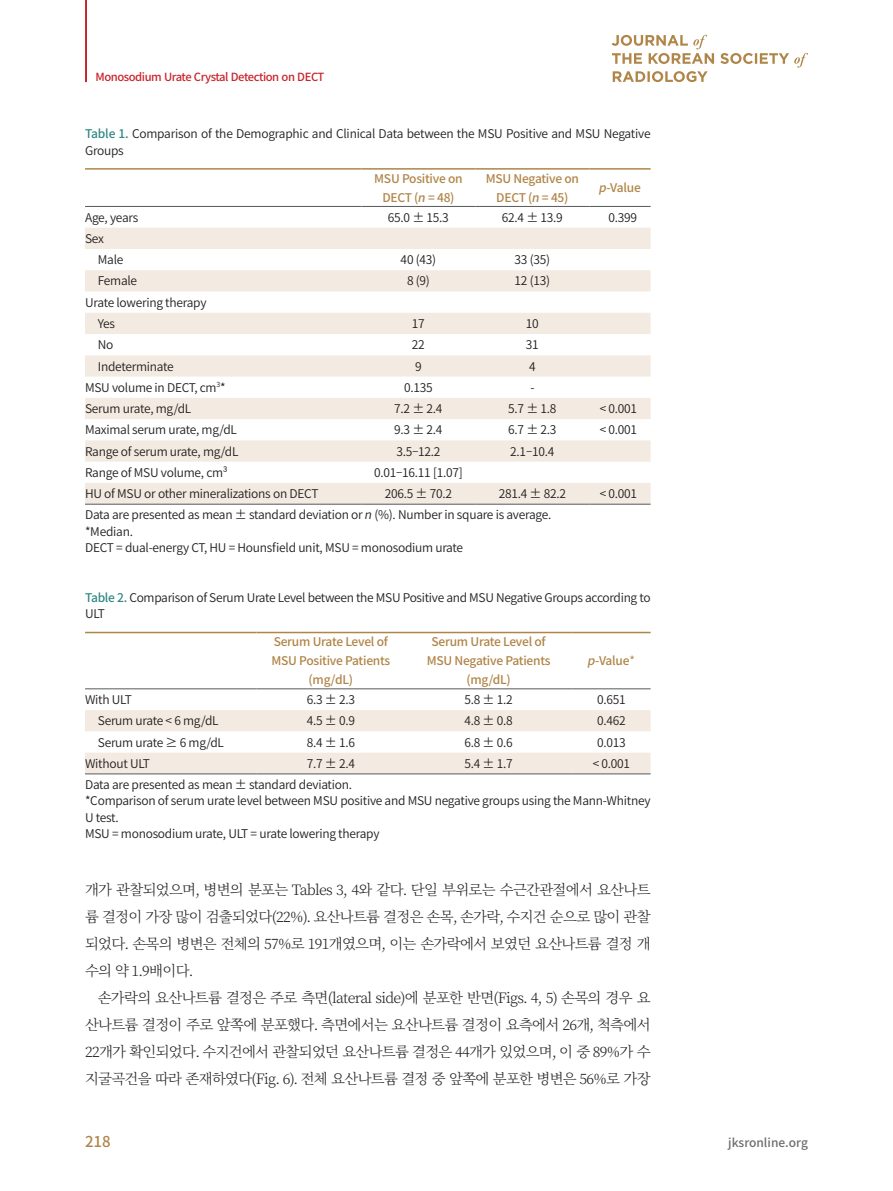
<style>
.page{position:relative;width:893px;height:1191px;background:#fff}
.page>*{position:absolute;margin:0;border:0;box-sizing:border-box;transform-origin:0 0}
.t1{font:500 15px "Noto Sans CJ Kkr";color:#b08548}
.본문{font:300 14.4px/27px "Noto Serif CJ Kkr";letter-spacing:-.05em;color:#231f20;text-align:justify}
.표본문{font:600 12px "Noto Sans CJ Kkr";letter-spacing:-.02em;color:#231f20}
.표설명{font:600 12px/16.5px "Noto Sans CJ Kkr";letter-spacing:-.02em;color:#231f20}
.표제목{font:600 12px/16.5px "Noto Sans CJ Kkr";letter-spacing:-.025em;color:#231f20}
.표본문-2{font:500 12px/18.8px "Noto Sans CJ Kkr";letter-spacing:-.02em;color:#b08548;text-align:center}
.t2{font:500 12px "Noto Sans CJ Kkr";color:#6c6d70}
.t3{font:500 11.25px "Noto Sans CJ Kkr";letter-spacing:-.04em;color:#c8242b}
.s1{font-weight:500;color:#328886}
.s2{font-style:italic}
.s3{font-weight:600}
</style>
<div class="page">
<hr style="left:85px;top:0;width:2px;height:82px;background:#c8242b">
<svg style="left:612px;top:35px;width:196px;height:47px"></svg>
<svg style="left:85px;top:228px;width:566px;height:276px;fill:#f3ebe1"></svg>
<hr style="left:85px;top:504px;width:276px;height:1px;background:#57585a">
<hr style="left:361px;top:504px;width:114px;height:1px;background:#57585a">
<hr style="left:475px;top:504px;width:114px;height:1px;background:#57585a">
<hr style="left:589px;top:504px;width:62px;height:1px;background:#57585a">
<hr style="left:85px;top:168px;width:276px;height:2px;background:#b08548">
<hr style="left:361px;top:168px;width:114px;height:2px;background:#b08548">
<hr style="left:475px;top:168px;width:114px;height:2px;background:#b08548">
<hr style="left:589px;top:168px;width:62px;height:2px;background:#b08548">
<hr style="left:85px;top:206px;width:276px;height:1px;background:#57585a">
<hr style="left:361px;top:206px;width:114px;height:1px;background:#57585a">
<hr style="left:475px;top:206px;width:114px;height:1px;background:#57585a">
<hr style="left:589px;top:206px;width:62px;height:1px;background:#57585a">
<svg style="left:85px;top:710px;width:566px;height:63px"></svg>
<hr style="left:85px;top:632px;width:172px;height:1px;background:#b08548">
<hr style="left:257px;top:632px;width:148px;height:1px;background:#b08548">
<hr style="left:405px;top:632px;width:167px;height:1px;background:#b08548">
<hr style="left:572px;top:632px;width:79px;height:1px;background:#b08548">
<hr style="left:85px;top:773px;width:172px;height:1px;background:#57585a">
<hr style="left:257px;top:773px;width:148px;height:1px;background:#57585a">
<hr style="left:405px;top:773px;width:167px;height:1px;background:#57585a">
<hr style="left:572px;top:773px;width:79px;height:1px;background:#57585a">
<hr style="left:85px;top:688px;width:172px;height:1px;background:#57585a">
<hr style="left:257px;top:688px;width:148px;height:1px;background:#57585a">
<hr style="left:405px;top:688px;width:167px;height:1px;background:#57585a">
<hr style="left:572px;top:688px;width:79px;height:1px;background:#57585a">
<p class="t3" style="left:96px;top:70px;width:230px">Monosodium Urate Crystal Detection on DECT</p>
<p class="표제목" style="left:85px;top:126px;width:567px"><span class="s1">Table 1.</span> Comparison of the Demographic and Clinical Data between the MSU Positive and MSU Negative<br>Groups</p>
<p class="표본문-2" style="left:374px;top:169px;width:90px">MSU Positive on<br>DECT (<span class="s2">n</span>= 48)</p>
<p class="표본문-2" style="left:486px;top:169px;width:95px">MSU Negative on<br>DECT (<span class="s2">n</span>= 45)</p>
<p class="표본문-2" style="left:598px;top:179px;width:44px"><span class="s2">p</span>-Value</p>
<p class="표본문" style="left:85px;top:210px;width:55px">Age, years</p>
<p class="표본문" style="left:388px;top:210px;width:62px">65.0 ± 15.3</p>
<p class="표본문" style="left:502px;top:210px;width:62px">62.4 ± 13.9</p>
<p class="표본문" style="left:608px;top:210px;width:30px">0.399</p>
<p class="표본문" style="left:85px;top:232px;width:20px">Sex</p>
<p class="표본문" style="left:98px;top:253px;width:27px">Male</p>
<p class="표본문" style="left:401px;top:253px;width:37px">40 (43)</p>
<p class="표본문" style="left:515px;top:253px;width:37px">33 (35)</p>
<p class="표본문" style="left:98px;top:274px;width:41px">Female</p>
<p class="표본문" style="left:407px;top:274px;width:24px">8 (9)</p>
<p class="표본문" style="left:515px;top:274px;width:37px">12 (13)</p>
<p class="표본문" style="left:85px;top:295px;width:123px">Urate lowering therapy</p>
<p class="표본문" style="left:98px;top:317px;width:19px">Yes</p>
<p class="표본문" style="left:412px;top:317px;width:14px">17</p>
<p class="표본문" style="left:526px;top:317px;width:14px">10</p>
<p class="표본문" style="left:98px;top:338px;width:17px">No</p>
<p class="표본문" style="left:412px;top:338px;width:14px">22</p>
<p class="표본문" style="left:526px;top:338px;width:14px">31</p>
<p class="표본문" style="left:98px;top:359px;width:77px">Indeterminate</p>
<p class="표본문" style="left:415px;top:359px;width:8px">9</p>
<p class="표본문" style="left:529px;top:359px;width:8px">4</p>
<p class="표본문" style="left:85px;top:380px;width:142px">MSU volume in DECT, cm<sup>3</sup>*</p>
<p class="표본문" style="left:404px;top:380px;width:30px">0.135</p>
<p class="표본문" style="left:530px;top:380px;width:6px">-</p>
<p class="표본문" style="left:85px;top:402px;width:108px">Serum urate, mg/dL</p>
<p class="표본문" style="left:394px;top:402px;width:50px">7.2 ± 2.4</p>
<p class="표본문" style="left:508px;top:402px;width:50px">5.7 ± 1.8</p>
<p class="표본문" style="left:600px;top:402px;width:39px">&lt; 0.001</p>
<p class="표본문" style="left:85px;top:423px;width:153px">Maximal serum urate, mg/dL</p>
<p class="표본문" style="left:394px;top:423px;width:50px">9.3 ± 2.4</p>
<p class="표본문" style="left:508px;top:423px;width:50px">6.7 ± 2.3</p>
<p class="표본문" style="left:600px;top:423px;width:39px">&lt; 0.001</p>
<p class="표본문" style="left:85px;top:444px;width:155px">Range of serum urate, mg/dL</p>
<p class="표본문" style="left:396px;top:444px;width:46px">3.5–12.2</p>
<p class="표본문" style="left:510px;top:444px;width:46px">2.1–10.4</p>
<p class="표본문" style="left:85px;top:466px;width:144px">Range of MSU volume, cm³</p>
<p class="표본문" style="left:374px;top:466px;width:90px">0.01–16.11 [1.07]</p>
<p class="표본문" style="left:85px;top:487px;width:235px">HU of MSU or other mineralizations on DECT</p>
<p class="표본문" style="left:385px;top:487px;width:69px">206.5 ± 70.2</p>
<p class="표본문" style="left:499px;top:487px;width:69px">281.4 ± 82.2</p>
<p class="표본문" style="left:600px;top:487px;width:39px">&lt; 0.001</p>
<p class="표설명" style="left:85px;top:506px;width:468px">Data are presented as mean ± standard deviation or <span class="s2">n</span>(%). Number in square is average.</p>
<p class="표설명" style="left:85px;top:523px;width:49px">*Median.</p>
<p class="표설명" style="left:85px;top:539px;width:380px">DECT = dual-energy CT, HU = Hounsfield unit, MSU = monosodium urate</p>
<p class="표제목" style="left:85px;top:589px;width:567px"><span class="s1">Table 2.</span> Comparison of Serum Urate Level between the MSU Positive and MSU Negative Groups according to<br>ULT</p>
<p class="표본문-2" style="left:271px;top:633px;width:120px">Serum Urate Level of<br>MSU Positive Patients (mg/dL)</p>
<p class="표본문-2" style="left:427px;top:633px;width:125px">Serum Urate Level of<br>MSU Negative Patients (mg/dL)</p>
<p class="표본문-2" style="left:587px;top:651px;width:49px"><span class="s2">p</span>-Value<span class="s3">*</span></p>
<p class="표본문" style="left:85px;top:693px;width:48px">With ULT</p>
<p class="표본문" style="left:307px;top:693px;width:50px">6.3 ± 2.3</p>
<p class="표본문" style="left:464px;top:693px;width:50px">5.8 ± 1.2</p>
<p class="표본문" style="left:597px;top:693px;width:30px">0.651</p>
<p class="표본문" style="left:98px;top:714px;width:122px">Serum urate &lt; 6 mg/dL</p>
<p class="표본문" style="left:307px;top:714px;width:50px">4.5 ± 0.9</p>
<p class="표본문" style="left:464px;top:714px;width:50px">4.8 ± 0.8</p>
<p class="표본문" style="left:597px;top:714px;width:30px">0.462</p>
<p class="표본문" style="left:98px;top:735px;width:128px">Serum urate ≥ 6 mg/dL</p>
<p class="표본문" style="left:307px;top:735px;width:50px">8.4 ± 1.6</p>
<p class="표본문" style="left:464px;top:735px;width:50px">6.8 ± 0.6</p>
<p class="표본문" style="left:597px;top:735px;width:30px">0.013</p>
<p class="표본문" style="left:85px;top:756px;width:67px">Without ULT</p>
<p class="표본문" style="left:307px;top:756px;width:50px">7.7 ± 2.4</p>
<p class="표본문" style="left:464px;top:756px;width:50px">5.4 ± 1.7</p>
<p class="표본문" style="left:593px;top:756px;width:39px">&lt; 0.001</p>
<p class="표설명" style="left:85px;top:776px;width:268px">Data are presented as mean ± standard deviation.</p>
<p class="표설명" style="left:85px;top:793px;width:567px">*Comparison of serum urate level between MSU positive and MSU negative groups using the Mann-Whitney<br>U test.</p>
<p class="표설명" style="left:85px;top:826px;width:296px">MSU = monosodium urate, ULT = urate lowering therapy</p>
<p class="본문" style="left:85px;top:876px;width:567px">개가 관찰되었으며, 병변의 분포는 Tables 3, 4와 같다. 단일 부위로는 수근간관절에서 요산나트 륨 결정이 가장 많이 검출되었다(22%). 요산나트륨 결정은 손목, 손가락, 수지건 순으로 많이 관찰 되었다. 손목의 병변은 전체의 57%로 191개였으며, 이는 손가락에서 보였던 요산나트륨 결정 개 수의 약 1.9배이다.</p>
<p class="본문" style="left:85px;top:984px;width:567px;text-indent:13px">손가락의 요산나트륨 결정은 주로 측면(lateral side)에 분포한 반면(Figs. 4, 5) 손목의 경우 요 산나트륨 결정이 주로 앞쪽에 분포했다. 측면에서는 요산나트륨 결정이 요측에서 26개, 척측에서 22개가 확인되었다. 수지건에서 관찰되었던 요산나트륨 결정은 44개가 있었으며, 이 중 89%가 수 지굴곡건을 따라 존재하였다(Fig. 6). 전체 요산나트륨 결정 중 앞쪽에 분포한 병변은 56%로 가장</p>
<p class="t1" style="left:85px;top:1132px;width:27px">218</p>
<p class="t2" style="left:728px;top:1135px;width:81px">jksronline.org</p>
</div>
